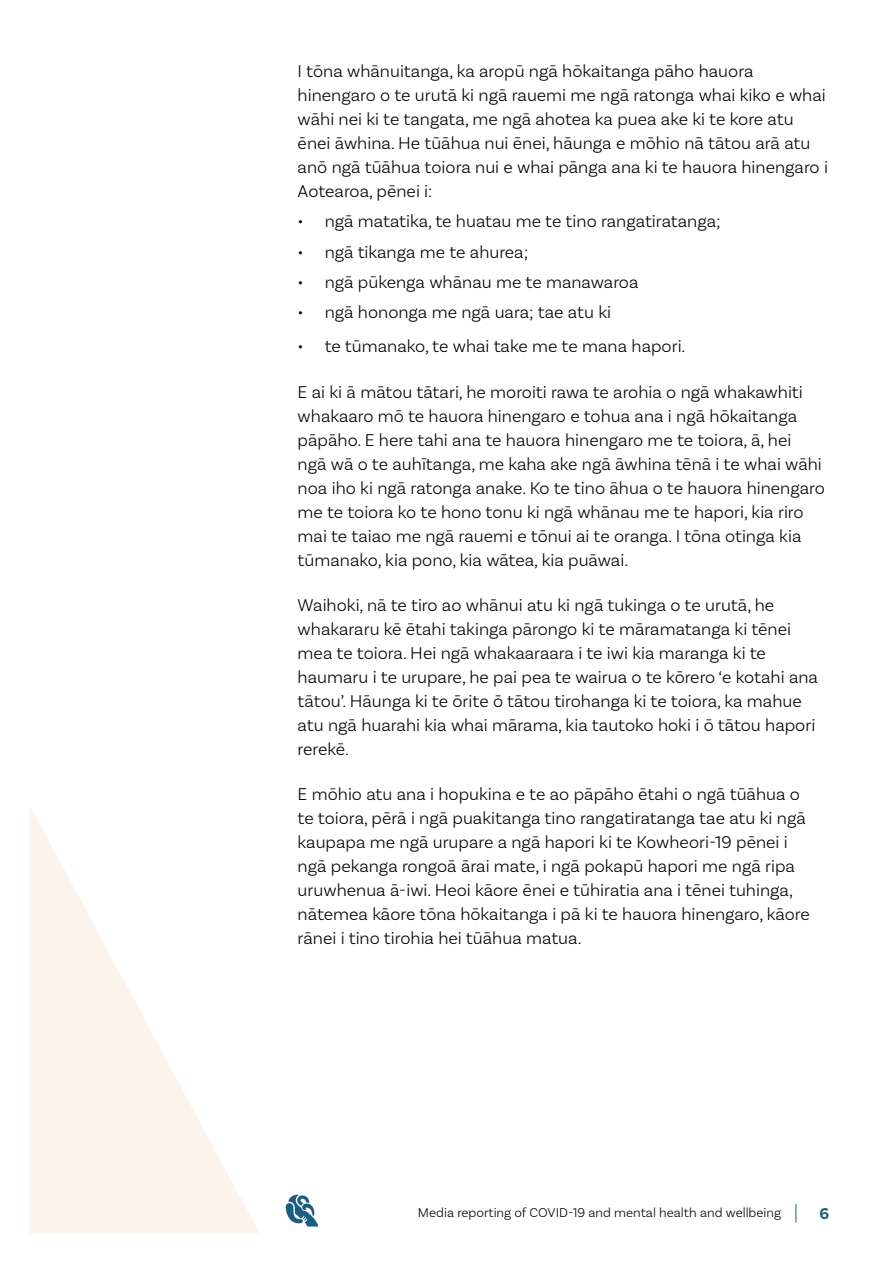
<style>
.page{position:relative;width:893px;height:1263px;background:#fff}
.page>*{position:absolute;margin:0;border:0;box-sizing:border-box;transform-origin:0 0}
.Body_Copy{font:300 18px/24px "Basic Sans";color:#000}
.Body_Before_Bullet{font:300 18px/24px "Basic Sans";color:#000}
.t1{font:700 16.5px "Basic Sans";color:#185e82}
.t2{font:300 13.5px "Basic Sans";color:#000}
</style>
<div class="page">
<svg style="left:285px;top:1194px;width:34px;height:32px"></svg>
<svg style="left:796px;top:1204px;width:1px;height:18px"></svg>
<svg style="left:30px;top:807px;width:229px;height:426px;fill:#fcf4ec"></svg>
<p class="Body_Before_Bullet" style="left:298px;top:59px;width:532px">I tōna whānuitanga, ka aropū ngā hōkaitanga pāho hauora hinengaro o te urutā ki ngā rauemi me ngā ratonga whai kiko e whai wāhi nei ki te tangata, me ngā ahotea ka puea ake ki te kore atu ēnei āwhina. He tūāhua nui ēnei, hāunga e mōhio nā tātou arā atu anō ngā tūāhua toiora nui e whai pānga ana ki te hauora hinengaro i Aotearoa, pēnei i:</p>
<p class="Body_Copy" style="left:298px;top:209px;width:425px">• ngā matatika, te huatau me te tino rangatiratanga;</p>
<p class="Body_Copy" style="left:298px;top:239px;width:232px">• ngā tikanga me te ahurea;</p>
<p class="Body_Copy" style="left:298px;top:269px;width:342px">• ngā pūkenga whānau me te manawaroa</p>
<p class="Body_Copy" style="left:298px;top:300px;width:315px">• ngā hononga me ngā uara; tae atu ki</p>
<p class="Body_Copy" style="left:298px;top:334px;width:389px">• te tūmanako, te whai take me te mana hapori.</p>
<p class="Body_Copy" style="left:298px;top:379px;width:529px">E ai ki ā mātou tātari, he moroiti rawa te arohia o ngā whakawhiti whakaaro mō te hauora hinengaro e tohua ana i ngā hōkaitanga pāpāho. E here tahi ana te hauora hinengaro me te toiora, ā, hei<br>ngā wā o te auhītanga, me kaha ake ngā āwhina tēnā i te whai wāhi noa iho ki ngā ratonga anake. Ko te tino āhua o te hauora hinengaro me te toiora ko te hono tonu ki ngā whānau me te hapori, kia riro mai te taiao me ngā rauemi e tōnui ai te oranga. I tōna otinga kia tūmanako, kia pono, kia wātea, kia puāwai.</p>
<p class="Body_Copy" style="left:298px;top:593px;width:522px">Waihoki, nā te tiro ao whānui atu ki ngā tukinga o te urutā, he whakararu kē ētahi takinga pārongo ki te māramatanga ki tēnei mea te toiora. Hei ngā whakaaraara i te iwi kia maranga ki te haumaru i te urupare, he pai pea te wairua o te kōrero ‘e kotahi ana tātou’. Hāunga ki te ōrite ō tātou tirohanga ki te toiora, ka mahue atu ngā huarahi kia whai mārama, kia tautoko hoki i ō tātou hapori rerekē.</p>
<p class="Body_Copy" style="left:298px;top:782px;width:514px">E mōhio atu ana i hopukina e te ao pāpāho ētahi o ngā tūāhua o te toiora, pērā i ngā puakitanga tino rangatiratanga tae atu ki ngā kaupapa me ngā urupare a ngā hapori ki te Kowheori-19 pēnei i ngā pekanga rongoā ārai mate, i ngā pokapū hapori me ngā ripa uruwhenua ā-iwi. Heoi kāore ēnei e tūhiratia ana i tēnei tuhinga, nātemea kāore tōna hōkaitanga i pā ki te hauora hinengaro, kāore rānei i tino tirohia hei tūāhua matua.</p>
<p class="t2" style="left:418px;top:1204px;width:365px">Media reporting of COVID-19 and mental health and wellbeing</p>
<p class="t1" style="left:819px;top:1203px;width:11px">6</p>
</div>
